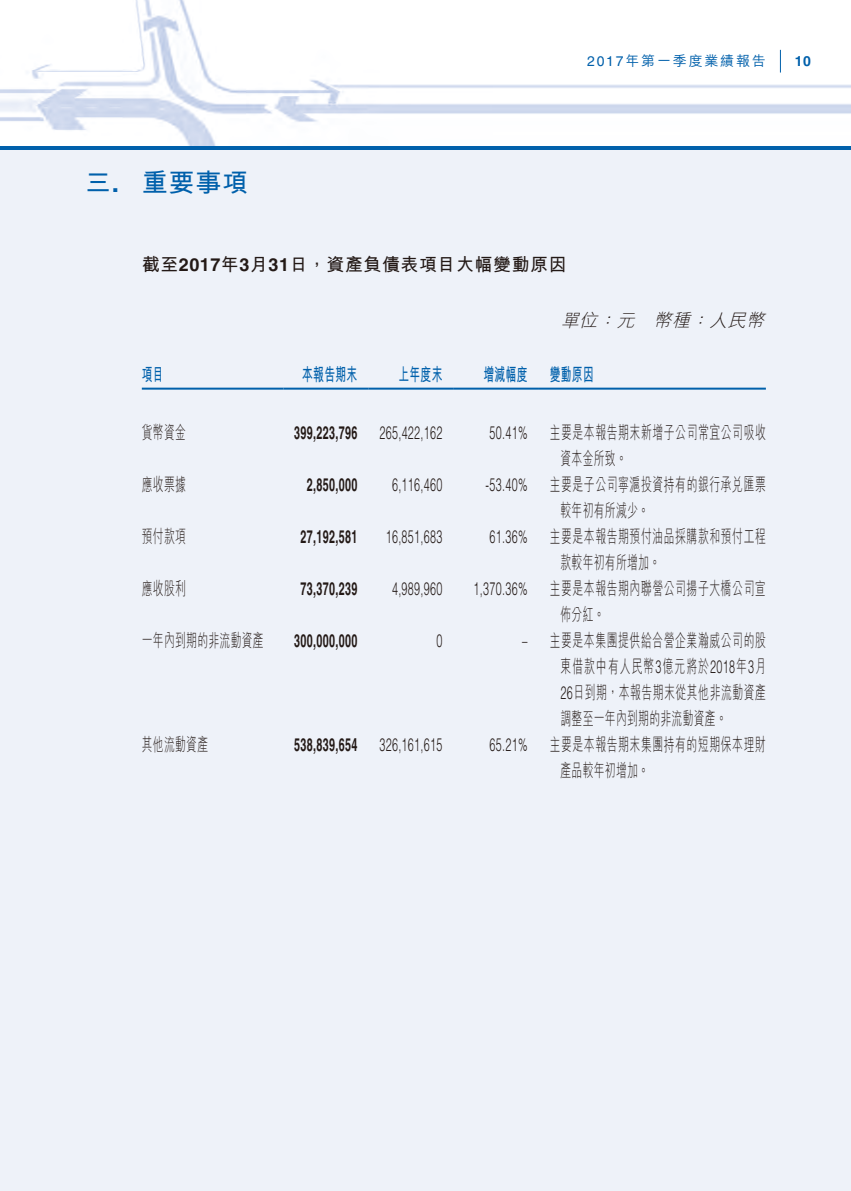
<style>
.page{position:relative;width:851px;height:1191px;background:#fff}
.page>*{position:absolute;margin:0;border:0;box-sizing:border-box;transform-origin:0 0}
.t1{font:700 26px "M Hei HK";color:#0060ab}
.t2{font:300 18px/26px "M Hei HK";letter-spacing:.055em;color:#231916;scale:.6 1}
.t3{font:300 18px "Helvetica LT Std";letter-spacing:.03em;color:#231916;scale:.6 1}
.t4{font:700 18px "Helvetica LT Std";letter-spacing:.03em;color:#231916;scale:.6 1}
.t5{font:300 18px "M Hei HK";letter-spacing:.03em;color:#231916;scale:.6 1}
.t6{font:700 18px "M Hei HK";letter-spacing:.03em;color:#231916}
.t7{font:300 18px "M Hei HK";letter-spacing:.1em;color:#231916;scale:.6 1}
.t8{font:700 18px "M Hei HK";letter-spacing:.03em;color:#0060ab;scale:.6 1}
.t9{font:italic 300 18px "M Hei HK";color:#231916}
.t10{font:500 14px "M Hei HK";letter-spacing:.13em;color:#0060ab}
.t11{font:700 14px "Helvetica LT Std";color:#0060ab}
.s1{font-family:"Helvetica LT Std";font-weight:400}
.s2{font-family:"Helvetica LT Std"}
</style>
<div class="page">
<img style="left:0;top:0;width:850px;height:146px">
<div style="left:0;top:146px;width:850px;height:6px;background:#0060ab"></div>
<svg style="left:780px;top:50px;width:1px;height:23px"></svg>
<div style="left:0;top:150px;width:850px;height:1041px;background:#eef2f9"></div>
<hr style="left:142px;top:387px;width:141px;height:2px;background:#0060ab">
<hr style="left:283px;top:387px;width:86px;height:2px;background:#0060ab">
<hr style="left:369px;top:387px;width:85px;height:2px;background:#0060ab">
<hr style="left:454px;top:387px;width:85px;height:2px;background:#0060ab">
<hr style="left:539px;top:387px;width:226px;height:2px;background:#0060ab">
<p class="t10" style="left:587px;top:51px;width:180px"><span class="s1">2017</span>年第一季度業績報告</p>
<p class="t11" style="left:794px;top:52px;width:17px">10</p>
<h1 class="t1" style="left:85px;top:163px;width:35px">三<span class="s2">.</span></h1>
<h1 class="t1" style="left:142px;top:163px;width:108px">重要事項</h1>
<p class="t6" style="left:142px;top:252px;width:426px">截至<span class="s2">2017</span>年 月<span class="s2">3 31</span>日，資產負債表項目大幅變動原因</p>
<p class="t8" style="left:142px;top:362px;width:38px">項目</p>
<p class="t8" style="left:302px;top:362px;width:94px">本報告期末</p>
<p class="t8" style="left:398px;top:362px;width:75px">上年度末</p>
<p class="t8" style="left:483px;top:362px;width:75px">增減幅度</p>
<p class="t9" style="left:561px;top:311px;width:43px">單位</p>
<p class="t8" style="left:549px;top:362px;width:75px">變動原因</p>
<p class="t9" style="left:616px;top:311px;width:24px">元</p>
<p class="t9" style="left:598px;top:311px;width:24px">：</p>
<p class="t9" style="left:653px;top:311px;width:43px">幣種</p>
<p class="t9" style="left:709px;top:311px;width:61px">人民幣</p>
<p class="t9" style="left:690px;top:311px;width:24px">：</p>
<p class="t2" style="left:142px;top:419px;width:75px">貨幣資金</p>
<p class="t4" style="left:294px;top:422px;width:107px">399,223,796</p>
<p class="t3" style="left:379px;top:422px;width:107px">265,422,162</p>
<p class="t3" style="left:489px;top:422px;width:65px">50.41%</p>
<p class="t2" style="left:549px;top:419px;width:362px">主要是本報告期末新增子公司常宜公司吸收</p>
<p class="t2" style="left:142px;top:471px;width:75px">應收票據</p>
<p class="t4" style="left:307px;top:474px;width:86px">2,850,000</p>
<p class="t3" style="left:392px;top:474px;width:86px">6,116,460</p>
<p class="t3" style="left:485px;top:474px;width:72px">-53.40%</p>
<p class="t2" style="left:549px;top:445px;width:362px;text-indent:11px">資本金所致。<br>主要是子公司寧滬投資持有的銀行承兌匯票</p>
<p class="t2" style="left:142px;top:523px;width:75px">預付款項</p>
<p class="t4" style="left:300px;top:526px;width:96px">27,192,581</p>
<p class="t3" style="left:385px;top:526px;width:96px">16,851,683</p>
<p class="t3" style="left:489px;top:526px;width:65px">61.36%</p>
<p class="t2" style="left:549px;top:497px;width:362px;text-indent:11px">較年初有所減少。<br>主要是本報告期預付油品採購款和預付工程</p>
<p class="t2" style="left:142px;top:575px;width:75px">應收股利</p>
<p class="t4" style="left:300px;top:578px;width:96px">73,370,239</p>
<p class="t3" style="left:392px;top:578px;width:86px">4,989,960</p>
<p class="t3" style="left:473px;top:578px;width:92px">1,370.36%</p>
<p class="t2" style="left:549px;top:549px;width:362px;text-indent:11px">款較年初有所增加。<br>主要是本報告期內聯營公司揚子大橋公司宣</p>
<p class="t5" style="left:142px;top:631px;width:205px">一年內到期的非流動資產</p>
<p class="t4" style="left:294px;top:630px;width:107px">300,000,000</p>
<p class="t3" style="left:436px;top:630px;width:12px">0</p>
<p class="t3" style="left:522px;top:630px;width:11px">–</p>
<p class="t2" style="left:549px;top:601px;width:362px;text-indent:11px">佈分紅。<br>主要是本集團提供給合營企業瀚威公司的股</p>
<p class="t2" style="left:142px;top:731px;width:112px">其他流動資產</p>
<p class="t4" style="left:294px;top:734px;width:107px">538,839,654</p>
<p class="t3" style="left:379px;top:733px;width:107px">326,161,615</p>
<p class="t3" style="left:489px;top:733px;width:65px">65.21%</p>
<p class="t7" style="left:560px;top:657px;width:344px">東借款中有人民幣<span class="s2">3</span>億元將於<span class="s2">2018</span>年 月<span class="s2">3</span></p>
<p class="t2" style="left:560px;top:679px;width:344px"><span class="s2">26</span>日到期，本報告期末從其他非流動資產</p>
<p class="t5" style="left:560px;top:709px;width:279px">調整至一年內到期的非流動資產。</p>
<p class="t2" style="left:549px;top:731px;width:362px">主要是本報告期末集團持有的短期保本理財</p>
<p class="t5" style="left:560px;top:761px;width:149px">產品較年初增加。</p>
</div>
